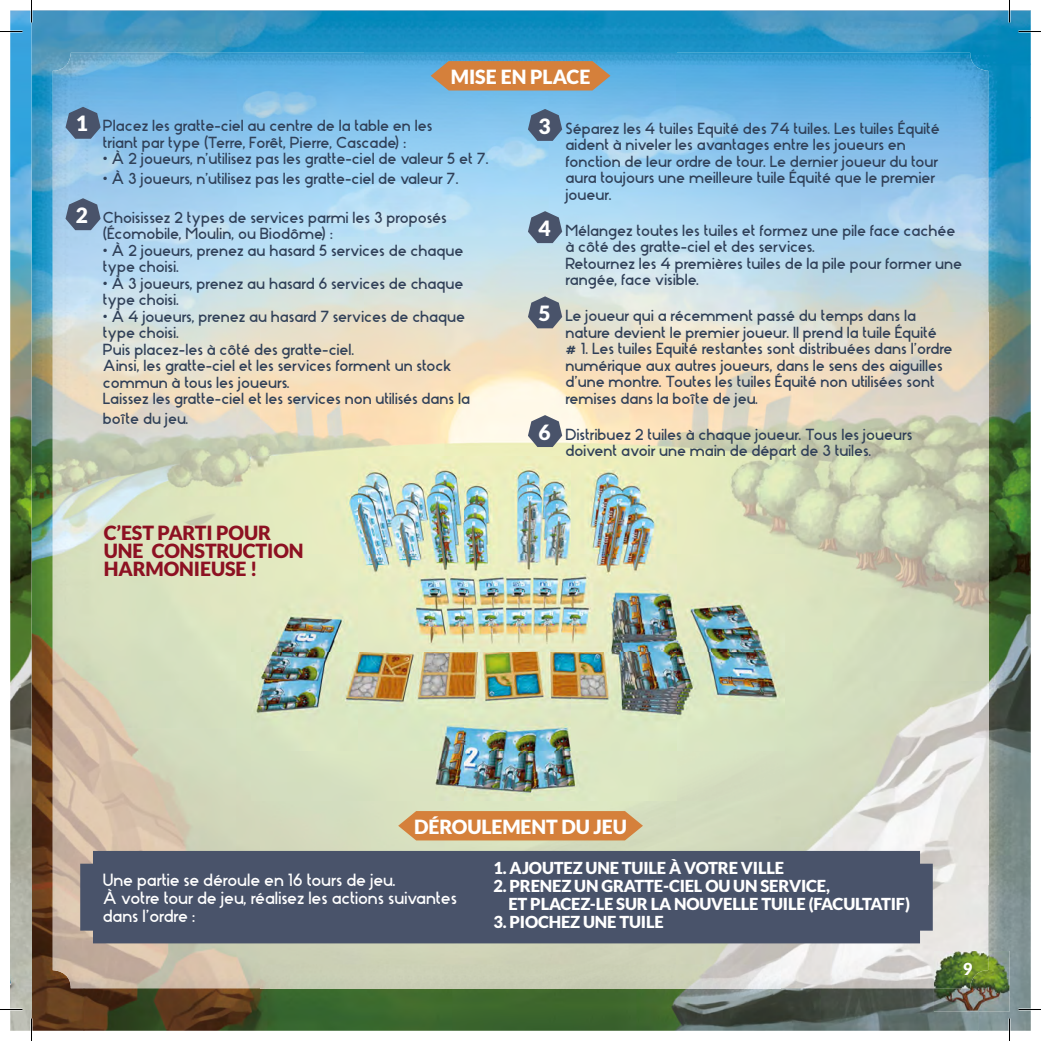
<style>
.page{position:relative;width:1041px;height:1041px;background:#fff}
.page>*{position:absolute;margin:0;border:0;box-sizing:border-box;transform-origin:0 0}
.t1{font:900 19.5px/18px "Lato";letter-spacing:-.005em;color:#8d1122}
.t2{font:900 19.5px "Lato";letter-spacing:-.005em;color:#fff}
.t3{font:900 16.5px/18px "Lato";letter-spacing:-.01em;color:#fff}
.t4{font:16.5px/18px "Stark";letter-spacing:-.005em;color:#fff}
.t5{font:15px/16.5px "Stark";color:#304058}
.s1{font-family:"Lato";font-weight:900;font-size:21px;color:#fff}
</style>
<div class="page">
<img style="left:10px;top:23px;width:22px;height:1008px">
<img style="left:33px;top:10px;width:998px;height:54px">
<img style="left:33px;top:64px;width:51px;height:967px">
<img style="left:988px;top:64px;width:43px;height:54px">
<img style="left:979px;top:118px;width:52px;height:913px">
<img style="left:84px;top:988px;width:895px;height:43px">
<img style="left:32px;top:11px;width:1px;height:1020px">
<img style="left:53px;top:53px;width:935px;height:259px">
<img style="left:53px;top:312px;width:207px;height:676px">
<img style="left:260px;top:312px;width:572px;height:156px">
<img style="left:832px;top:312px;width:156px;height:676px">
<img style="left:781px;top:468px;width:52px;height:520px">
<img style="left:10px;top:883px;width:22px;height:126px">
<svg style="left:431px;top:61px;width:179px;height:30px"></svg>
<svg style="left:66px;top:107px;width:35px;height:32px"></svg>
<svg style="left:528px;top:109px;width:34px;height:32px"></svg>
<svg style="left:66px;top:198px;width:35px;height:32px"></svg>
<svg style="left:528px;top:211px;width:34px;height:32px"></svg>
<svg style="left:528px;top:296px;width:34px;height:32px"></svg>
<svg style="left:528px;top:415px;width:34px;height:32px"></svg>
<img style="left:252px;top:457px;width:532px;height:343px">
<div style="left:80px;top:851px;width:853px;height:92px;background:#49536a"></div>
<svg style="left:398px;top:811px;width:245px;height:29px"></svg>
<img style="left:934px;top:951px;width:75px;height:61px">
<img style="left:934px;top:951px;width:54px;height:37px">
<svg style="left:0;top:31px;width:22px;height:1px"></svg>
<svg style="left:1018px;top:31px;width:23px;height:1px"></svg>
<svg style="left:0;top:1009px;width:22px;height:1px"></svg>
<svg style="left:1018px;top:1009px;width:23px;height:1px"></svg>
<svg style="left:10px;top:0;width:23px;height:23px"></svg>
<svg style="left:31px;top:1018px;width:1px;height:23px"></svg>
<svg style="left:1009px;top:0;width:1px;height:23px"></svg>
<svg style="left:1009px;top:1018px;width:1px;height:23px"></svg>
<h1 class="t2" style="left:451px;top:65px;width:141px">MISE EN PLACE</h1>
<p class="t5" style="left:76px;top:116px;width:358px;text-align:center"><span class="s1">1</span> Placez les gratte-ciel au centre de la table en les triant par type (Terre, Forêt, Pierre, Cascade) :</p>
<p class="t5" style="left:103px;top:149px;width:387px">• À 2 joueurs, n’utilisez pas les gratte-ciel de valeur 5 et 7.</p>
<p class="t5" style="left:103px;top:169px;width:357px">• À 3 joueurs, n’utilisez pas les gratte-ciel de valeur 7.</p>
<p class="t5" style="left:103px;top:208px;width:345px;text-indent:-27px"><span class="s1">2</span> Choisissez 2 types de services parmi les 3 proposés (Écomobile, Moulin, ou Biodôme) :</p>
<p class="t5" style="left:103px;top:241px;width:362px">• À 2 joueurs, prenez au hasard 5 services de chaque type choisi.</p>
<p class="t5" style="left:103px;top:274px;width:362px">• À 3 joueurs, prenez au hasard 6 services de chaque type choisi.</p>
<p class="t5" style="left:103px;top:307px;width:369px">• À 4 joueurs, prenez au hasard 7 services de chaque type choisi.<br>Puis placez-les à côté des gratte-ciel.<br>Ainsi, les gratte-ciel et les services forment un stock commun à tous les joueurs.<br>Laissez les gratte-ciel et les services non utilisés dans la</p>
<p class="t5" style="left:103px;top:409px;width:87px">boîte du jeu.</p>
<h1 class="t1" style="left:104px;top:524px;width:201px">C’EST PARTI POUR<br>UNE CONSTRUCTION<br>HARMONIEUSE !</h1>
<p class="t5" style="left:565px;top:119px;width:376px;text-indent:-27px"><span class="s1">3</span> Séparez les 4 tuiles Equité des 74 tuiles. Les tuiles Équité aident à niveler les avantages entre les joueurs en fonction de leur ordre de tour. Le dernier joueur du tour aura toujours une meilleure tuile Équité que le premier joueur.</p>
<p class="t5" style="left:565px;top:221px;width:398px;text-indent:-27px"><span class="s1">4</span> Mélangez toutes les tuiles et formez une pile face cachée à côté des gratte-ciel et des services.<br>Retournez les 4 premières tuiles de la pile pour former une rangée, face visible.</p>
<p class="t5" style="left:565px;top:306px;width:389px;text-indent:-27px"><span class="s1">5</span> Le joueur qui a récemment passé du temps dans la nature devient le premier joueur. Il prend la tuile Équité<br># 1. Les tuiles Equité restantes sont distribuées dans l’ordre numérique aux autres joueurs, dans le sens des aiguilles d’une montre. Toutes les tuiles Équité non utilisées sont remises dans la boîte de jeu.</p>
<p class="t5" style="left:565px;top:425px;width:349px;text-indent:-27px"><span class="s1">6</span> Distribuez 2 tuiles à chaque joueur. Tous les joueurs doivent avoir une main de départ de 3 tuiles.</p>
<h1 class="t2" style="left:414px;top:815px;width:214px">DÉROULEMENT DU JEU</h1>
<p class="t4" style="left:103px;top:870px;width:356px">Une partie se déroule en 16 tours de jeu.<br>À votre tour de jeu, réalisez les actions suivantes dans l’ordre :</p>
<p class="t3" style="left:493px;top:858px;width:292px">1. AJOUTEZ UNE TUILE À VOTRE VILLE</p>
<p class="t3" style="left:508px;top:876px;width:403px;text-indent:-15px">2. PRENEZ UN GRATTE-CIEL OU UN SERVICE,<br>ET PLACEZ-LE SUR LA NOUVELLE TUILE (FACULTATIF)</p>
<p class="t3" style="left:493px;top:912px;width:172px">3. PIOCHEZ UNE TUILE</p>
<p class="t3" style="left:963px;top:959px;width:11px">9</p>
</div>
